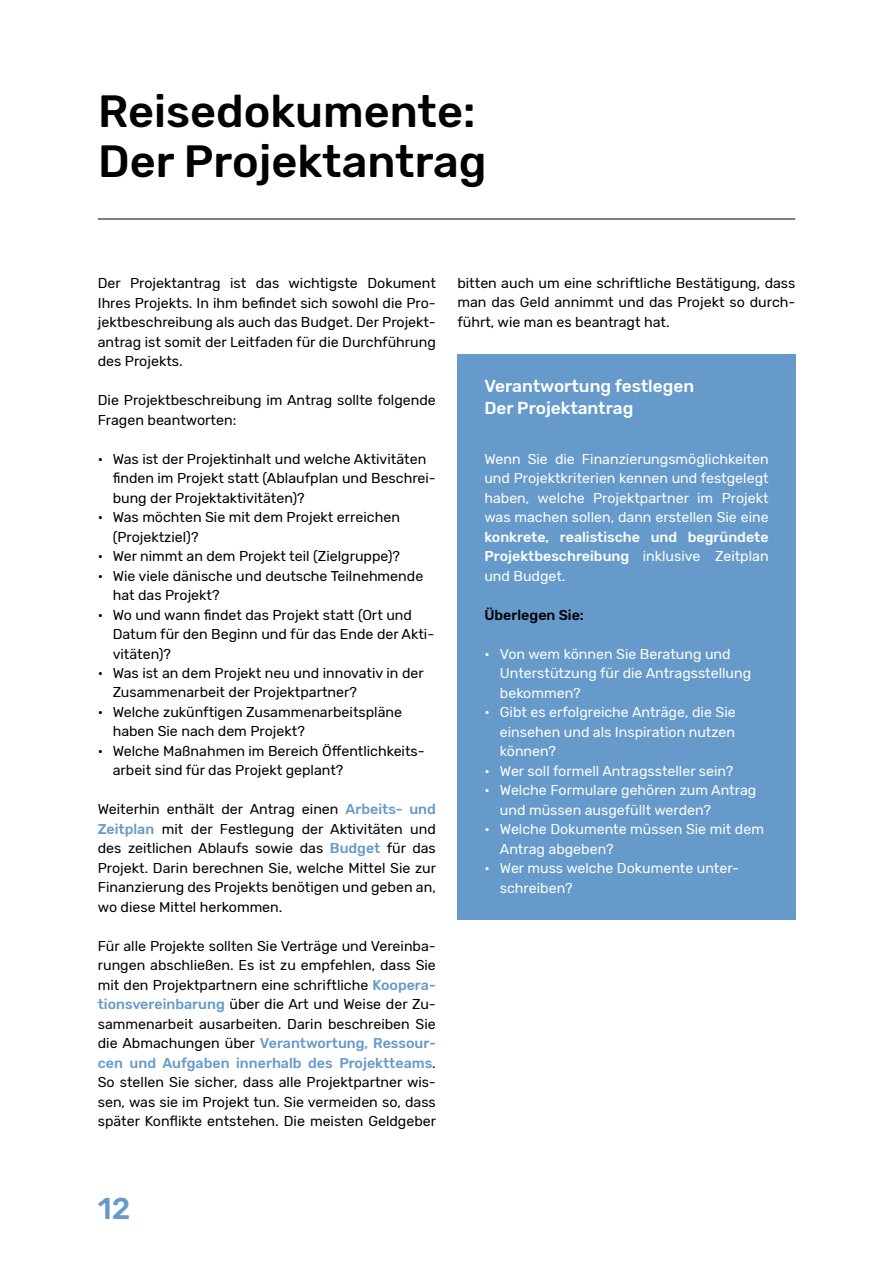
<style>
.page{position:relative;width:893px;height:1263px;background:#fff}
.page>*{position:absolute;margin:0;border:0;box-sizing:border-box;transform-origin:0 0}
.t1{font:500 45px/49.5px "Rubik";color:#000}
.t2{font:500 30px "Rubik";color:#659aca}
.t3{font:500 17.25px/22.5px "Rubik";color:#fff}
.t4{font:14.25px/19.5px "Rubik";color:#000}
.t5{font:14.25px/19.5px "Rubik";color:#fff}
.t6{font:500 14.25px/19.5px "Rubik";color:#fff;text-align:justify}
.t7{font:500 14.25px "Rubik";color:#000}
.s1{font-weight:500;color:#659aca}
.s2{font-weight:400}
</style>
<div class="page">
<div style="left:457px;top:354px;width:338px;height:565px;background:#659aca"></div>
<hr style="left:98px;top:219px;width:697px;height:1px;background:#000">
<h1 class="t1" style="left:98px;top:88px;width:390px">Reisedokumente:<br>Der Projektantrag</h1>
<p class="t4" style="left:98px;top:274px;width:340px;text-align:justify">Der Projektantrag ist das wichtigste Dokument Ihres Projekts. In ihm befindet sich sowohl die Pro&shy;jektbeschreibung als auch das Budget. Der Projekt&shy;antrag ist somit der Leitfaden für die Durchführung des Projekts.</p>
<p class="t4" style="left:98px;top:391px;width:340px">Die Projektbeschreibung im Antrag sollte folgende<br>Fragen beantworten:</p>
<p class="t4" style="left:113px;top:449px;width:325px;text-indent:-15px">• Was ist der Projektinhalt und welche Aktivitäten finden im Projekt statt (Ablaufplan und Beschrei&shy;bung der Projektaktivitäten)?</p>
<p class="t4" style="left:113px;top:508px;width:289px;text-indent:-15px">• Was möchten Sie mit dem Projekt erreichen (Projektziel)?</p>
<p class="t4" style="left:98px;top:547px;width:304px">• Wer nimmt an dem Projekt teil (Zielgruppe)?</p>
<p class="t4" style="left:113px;top:566px;width:312px;text-indent:-15px">• Wie viele dänische und deutsche Teilnehmende hat das Projekt?</p>
<p class="t4" style="left:113px;top:605px;width:323px;text-indent:-15px">• Wo und wann findet das Projekt statt (Ort und<br>Datum für den Beginn und für das Ende der Akti&shy;vitäten)?</p>
<p class="t4" style="left:113px;top:664px;width:313px;text-indent:-15px">• Was ist an dem Projekt neu und innovativ in der<br>Zusammenarbeit der Projektpartner?</p>
<p class="t4" style="left:113px;top:703px;width:291px;text-indent:-15px">• Welche zukünftigen Zusammenarbeitspläne haben Sie nach dem Projekt?</p>
<p class="t4" style="left:113px;top:742px;width:313px;text-indent:-15px">• Welche Maßnahmen im Bereich Öffentlichkeits&shy;arbeit sind für das Projekt geplant?</p>
<p class="t4" style="left:98px;top:800px;width:340px;text-align:justify">Weiterhin enthält der Antrag einen <span class="s1">Arbeits- und Zeitplan</span> mit der Festlegung der Aktivitäten und des zeitlichen Ablaufs sowie das <span class="s1">Budget</span> für das Projekt. Darin berechnen Sie, welche Mittel Sie zur Finanzierung des Projekts benötigen und geben an, wo diese Mittel herkommen.</p>
<p class="t4" style="left:98px;top:937px;width:340px;text-align:justify">Für alle Projekte sollten Sie Verträge und Vereinba&shy;rungen abschließen. Es ist zu empfehlen, dass Sie mit den Projektpartnern eine schriftliche <span class="s1">Koopera&shy;tionsvereinbarung</span> über die Art und Weise der Zu&shy;sammenarbeit ausarbeiten. Darin beschreiben Sie die Abmachungen über <span class="s1">Verantwortung, Ressour&shy;cen und Aufgaben innerhalb des Projektteams</span>.<br>So stellen Sie sicher, dass alle Projektpartner wis&shy;sen, was sie im Projekt tun. Sie vermeiden so, dass später Konflikte entstehen. Die meisten Geldgeber</p>
<p class="t4" style="left:457px;top:273px;width:340px;text-align:justify">bitten auch um eine schriftliche Bestätigung, dass man das Geld annimmt und das Projekt so durch&shy;führt, wie man es beantragt hat.</p>
<p class="t3" style="left:484px;top:375px;width:211px">Verantwortung festlegen<br>Der Projektantrag</p>
<p class="t5" style="left:484px;top:449px;width:286px;text-align:justify">Wenn Sie die Finanzierungsmöglichkeiten und Projektkriterien kennen und festgelegt haben, welche Projektpartner im Projekt was machen sollen, dann erstellen Sie eine</p>
<p class="t6" style="left:484px;top:527px;width:286px">konkrete, realistische und begründete Projektbeschreibung <span class="s2">inklusive Zeitplan und Budget.</span></p>
<p class="t7" style="left:484px;top:606px;width:101px">Überlegen Sie:</p>
<p class="t5" style="left:500px;top:644px;width:253px;text-indent:-16px">• Von wem können Sie Beratung und<br>Unterstützung für die Antragsstellung bekommen?</p>
<p class="t5" style="left:500px;top:703px;width:237px;text-align:justify;text-indent:-16px">• Gibt es erfolgreiche Anträge, die Sie einsehen und als Inspiration nutzen können?</p>
<p class="t5" style="left:484px;top:761px;width:250px">• Wer soll formell Antragssteller sein?</p>
<p class="t5" style="left:500px;top:781px;width:258px;text-indent:-16px">• Welche Formulare gehören zum Antrag und müssen ausgefüllt werden?</p>
<p class="t5" style="left:500px;top:820px;width:266px;text-indent:-16px">• Welche Dokumente müssen Sie mit dem<br>Antrag abgeben?</p>
<p class="t5" style="left:500px;top:859px;width:241px;text-indent:-16px">• Wer muss welche Dokumente unter&shy;schreiben?</p>
<h2 class="t2" style="left:98px;top:1191px;width:34px">12</h2>
</div>
